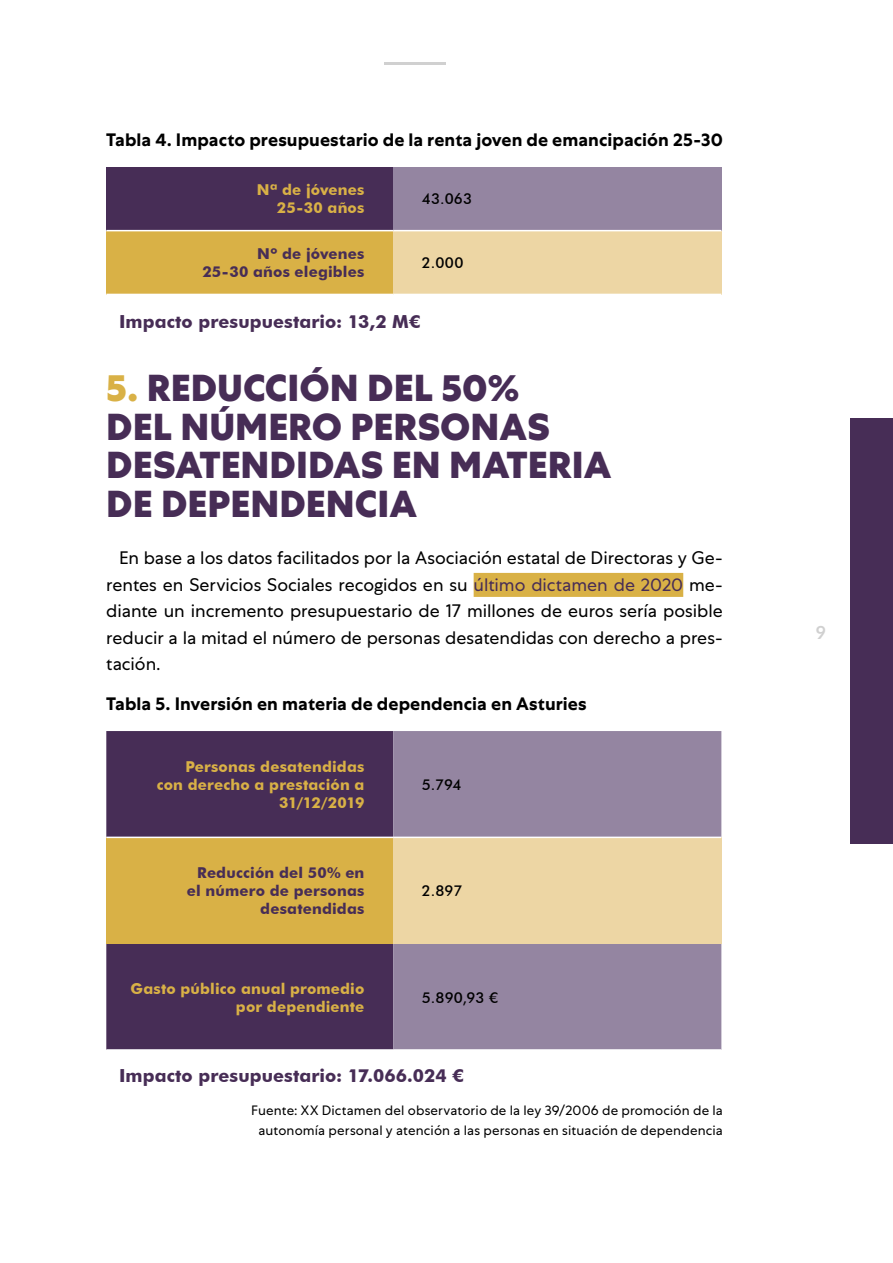
<style>
.page{position:relative;width:893px;height:1263px;background:#fff}
.page>*{position:absolute;margin:0;border:0;box-sizing:border-box;transform-origin:0 0}
.t1{font:800 37.5px/38.5px "Centra No 1";color:#472d56}
.t2{font:18px/26.5px "Centra No 1";color:#000;text-align:justify}
.t3{font:700 18px "Centra No 1";letter-spacing:.005em;color:#000}
.t4{font:700 18px "Futura BT";letter-spacing:.005em;color:#472d56}
.t5{font:700 18px "Aleo";color:#d0d0d0}
.t6{font:700 15px/18px "Futura BT";letter-spacing:.01em;color:#d9b146;text-align:right}
.t7{font:700 15px/18px "Futura BT";letter-spacing:.01em;color:#472d56;text-align:right}
.t8{font:500 15px "Futura BT";color:#000}
.t9{font:13.5px/20.5px "Centra No 1";letter-spacing:.01em;color:#000;text-align:center}
.s1{color:#d9b146}
.s2{color:#472d56}
</style>
<div class="page">
<hr style="left:384px;top:62px;width:61px;height:3px;background:#d0d0d0">
<div style="left:850px;top:419px;width:43px;height:425px;background:#472d56"></div>
<div style="left:474px;top:573px;width:209px;height:24px;background:#d9b146"></div>
<div style="left:106px;top:167px;width:287px;height:64px;background:#472d56"></div>
<div style="left:393px;top:167px;width:328px;height:64px;background:#9485a1"></div>
<div style="left:106px;top:231px;width:287px;height:63px;background:#d9b146"></div>
<div style="left:393px;top:231px;width:328px;height:63px;background:#edd6a4"></div>
<hr style="left:106px;top:230px;width:287px;height:1px;background:#fff">
<hr style="left:393px;top:230px;width:328px;height:1px;background:#fff">
<div style="left:106px;top:731px;width:287px;height:318px;background:#472d56"></div>
<div style="left:393px;top:731px;width:328px;height:318px;background:#9485a1"></div>
<div style="left:106px;top:837px;width:287px;height:107px;background:#d9b146"></div>
<div style="left:393px;top:837px;width:328px;height:107px;background:#edd6a4"></div>
<hr style="left:106px;top:837px;width:287px;height:1px;background:#fff">
<hr style="left:393px;top:837px;width:328px;height:1px;background:#fff">
<p class="t3" style="left:106px;top:129px;width:618px">Tabla 4. Impacto presupuestario de la renta joven de emancipación 25-30</p>
<p class="t6" style="left:257px;top:181px;width:109px">Nª de jóvenes<br>25-30 años</p>
<p class="t8" style="left:422px;top:190px;width:52px">43.063</p>
<p class="t7" style="left:202px;top:245px;width:164px">Nº de jóvenes<br>25-30 años elegibles</p>
<p class="t8" style="left:422px;top:254px;width:43px">2.000</p>
<p class="t4" style="left:119px;top:311px;width:303px">Impacto presupuestario: 13,2 M€</p>
<h1 class="t1" style="left:106px;top:369px;width:507px"><span class="s1">5.</span> REDUCCIÓN DEL 50%<br>DEL NÚMERO PERSONAS<br>DESATENDIDAS EN MATERIA<br>DE DEPENDENCIA</h1>
<p class="t2" style="left:106px;top:545px;width:618px;text-indent:13px">En base a los datos facilitados por la Asociación estatal de Directoras y Ge&shy;rentes en Servicios Sociales recogidos en su <span class="s2">último dictamen de 2020</span> me&shy;diante un incremento presupuestario de 17 millones de euros sería posible reducir a la mitad el número de personas desatendidas con derecho a pres&shy;tación.</p>
<p class="t3" style="left:106px;top:693px;width:482px">Tabla 5. Inversión en materia de dependencia en Asturies</p>
<p class="t6" style="left:157px;top:757px;width:209px">Personas desatendidas con derecho a prestación a<br>31/12/2019</p>
<p class="t7" style="left:187px;top:864px;width:179px">Reducción del 50% en el número de personas desatendidas</p>
<p class="t8" style="left:422px;top:775px;width:41px">5.794</p>
<p class="t8" style="left:422px;top:882px;width:42px">2.897</p>
<p class="t6" style="left:130px;top:979px;width:235px">Gasto público anual promedio por dependiente</p>
<p class="t8" style="left:422px;top:988px;width:78px">5.890,93 €</p>
<p class="t4" style="left:119px;top:1064px;width:346px">Impacto presupuestario: 17.066.024 €</p>
<p class="t9" style="left:251px;top:1100px;width:473px">Fuente: XX Dictamen del observatorio de la ley 39/2006 de promoción de la autonomía personal y atención a las personas en situación de dependencia</p>
<p class="t5" style="left:816px;top:622px;width:11px">9</p>
</div>
